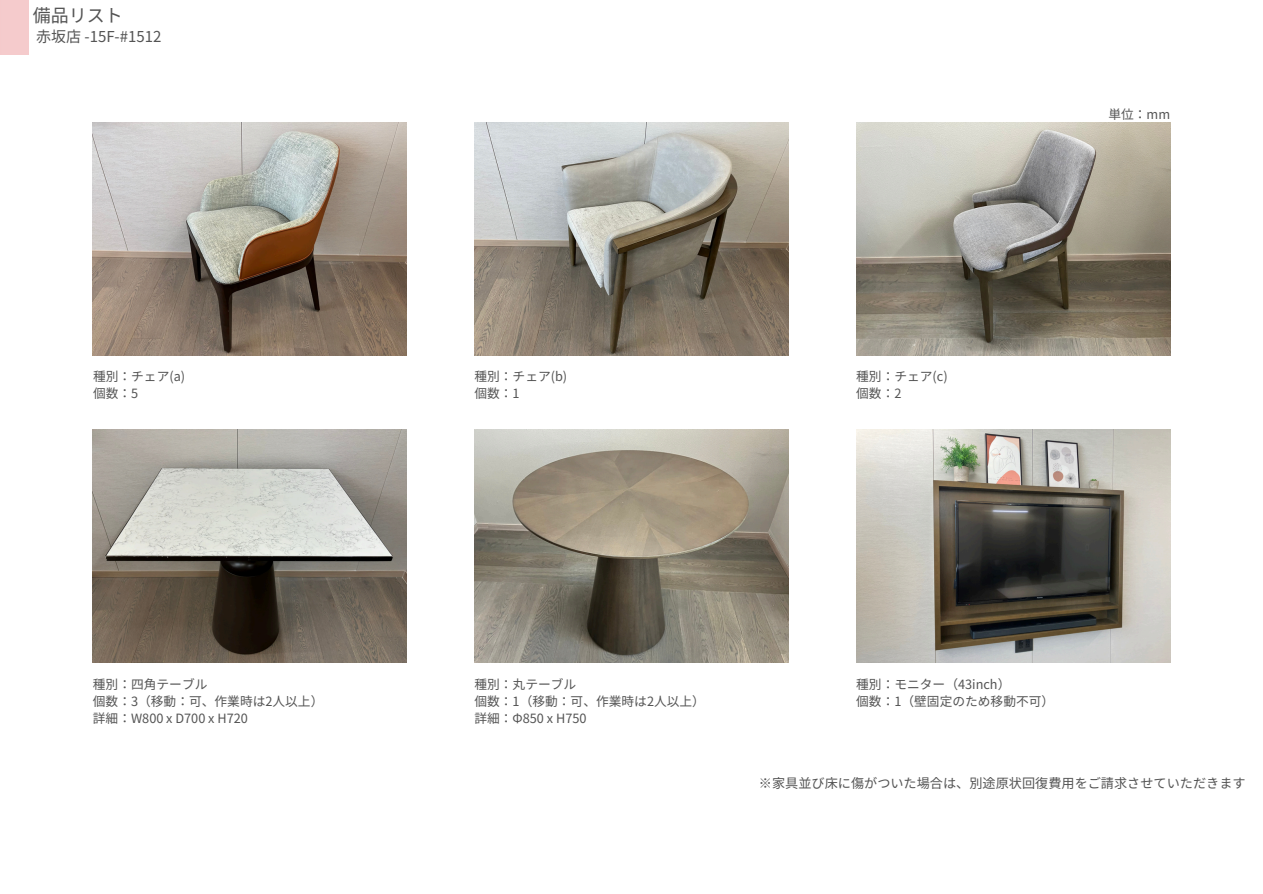
<style>
.page{position:relative;width:1263px;height:894px;background:#fff}
.page>*{position:absolute;margin:0;border:0;box-sizing:border-box;transform-origin:0 0}
.t1{font:18px "Noto Sans JP";color:#545454}
.t2{font:15px "Noto Sans JP";color:#545454}
.t3{font:13.2px "Noto Sans JP";color:#545454}
.t4{font:12.75px "Noto Sans JP";color:#545454}
</style>
<div class="page">
<img style="left:474px;top:122px;width:314px;height:233px">
<img style="left:856px;top:122px;width:314px;height:233px">
<img style="left:474px;top:430px;width:314px;height:232px">
<img style="left:93px;top:430px;width:314px;height:232px">
<img style="left:856px;top:430px;width:314px;height:232px">
<img style="left:93px;top:122px;width:314px;height:233px">
<p class="t1" style="left:33px;top:1px;width:92px">備品リスト</p>
<p class="t2" style="left:36px;top:24px;width:127px">赤坂店 -15F-#1512</p>
<p class="t4" style="left:93px;top:366px;width:94px">種別：チェア(a)</p>
<p class="t4" style="left:93px;top:383px;width:47px">個数：5</p>
<p class="t4" style="left:93px;top:673px;width:116px">種別：四角テーブル</p>
<p class="t4" style="left:93px;top:690px;width:232px">個数：3（移動：可、作業時は2人以上）</p>
<p class="t4" style="left:93px;top:707px;width:157px">詳細：W800 x D700 x H720</p>
<h1 class="t4" style="left:474px;top:366px;width:94px">種別：チェア(b)</h1>
<p class="t4" style="left:474px;top:383px;width:47px">個数：1</p>
<p class="t4" style="left:856px;top:366px;width:93px">種別：チェア(c)</p>
<p class="t4" style="left:856px;top:383px;width:47px">個数：2</p>
<p class="t4" style="left:1108px;top:104px;width:63px">単位：mm</p>
<p class="t4" style="left:474px;top:673px;width:103px">種別：丸テーブル</p>
<p class="t4" style="left:474px;top:690px;width:232px">個数：1（移動：可、作業時は2人以上）</p>
<p class="t4" style="left:474px;top:707px;width:114px">詳細：Φ850 x H750</p>
<p class="t4" style="left:856px;top:673px;width:156px">種別：モニター（43inch）</p>
<p class="t4" style="left:856px;top:690px;width:199px">個数：1（壁固定のため移動不可）</p>
<p class="t3" style="left:759px;top:772px;width:488px">※家具並び床に傷がついた場合は、別途原状回復費用をご請求させていただきます</p>
</div>
